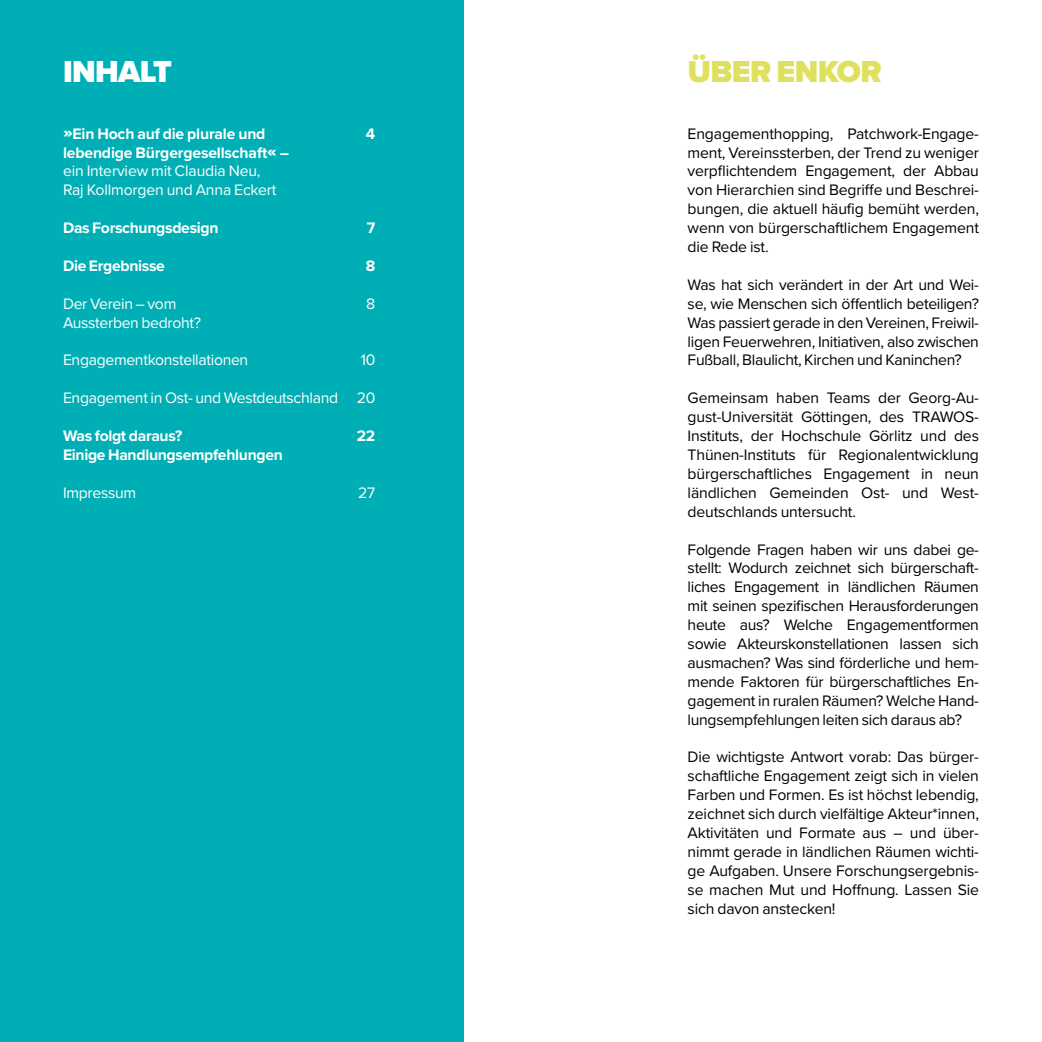
<style>
.page{position:relative;width:1042px;height:1042px;background:#fff}
.page>*{position:absolute;margin:0;border:0;box-sizing:border-box;transform-origin:0 0}
.t1{font:900 31.5px "Proxima Nova";letter-spacing:-.02em;color:#dfe15e}
.t2{font:900 31.5px "Proxima Nova";letter-spacing:-.02em;color:#fff}
.t3{font:15.75px/18.9px "Proxima Nova";letter-spacing:-.01em;color:#000;text-align:justify}
.t4{font:15.75px/18.9px "Proxima Nova";letter-spacing:-.02em;color:#fff}
.t5{font:700 15.75px/18.9px "Proxima Nova";letter-spacing:-.02em;color:#fff}
.s1{font-weight:900}
.s2{font-weight:700}
</style>
<div class="page">
<div style="left:0;top:0;width:463px;height:1042px;background:#00afb5"></div>
<h1 class="t2" style="left:63px;top:48px;width:110px">INHALT</h1>
<p class="t4" style="left:63px;top:123px;width:228px"><span class="s1">»</span><span class="s2">Ein Hoch auf die plurale und lebendige Bürgergesellschaft</span><span class="s1">«</span> <span class="s2">– </span>ein Interview mit Claudia Neu,<br>Raj Kollmorgen und Anna Eckert</p>
<p class="t5" style="left:63px;top:218px;width:157px">Das Forschungsdesign</p>
<p class="t5" style="left:63px;top:256px;width:103px">Die Ergebnisse</p>
<p class="t4" style="left:63px;top:293px;width:140px">Der Verein – vom<br>Aussterben bedroht?</p>
<p class="t4" style="left:63px;top:350px;width:187px">Engagementkonstellationen</p>
<p class="t4" style="left:63px;top:388px;width:277px">Engagement in Ost- und Westdeutschland</p>
<p class="t5" style="left:63px;top:426px;width:221px">Was folgt daraus?<br>Einige Handlungsempfehlungen</p>
<p class="t4" style="left:63px;top:482px;width:75px">Impressum</p>
<p class="t5" style="left:366px;top:124px;width:11px">4</p>
<p class="t5" style="left:367px;top:218px;width:10px">7</p>
<p class="t5" style="left:366px;top:256px;width:11px">8</p>
<p class="t4" style="left:366px;top:293px;width:11px">8</p>
<p class="t4" style="left:361px;top:350px;width:16px">10</p>
<p class="t4" style="left:357px;top:388px;width:20px">20</p>
<p class="t5" style="left:357px;top:426px;width:20px">22</p>
<p class="t4" style="left:358px;top:482px;width:19px">27</p>
<h1 class="t1" style="left:687px;top:48px;width:196px">ÜBER ENKOR</h1>
<p class="t3" style="left:687px;top:123px;width:293px">Engagementhopping, Patchwork-Engage&shy;ment, Vereinssterben, der Trend zu weniger verpflichtendem Engagement, der Abbau von Hierarchien sind Begriffe und Beschrei&shy;bungen, die aktuell häufig bemüht werden, wenn von bürgerschaftlichem Engagement die Rede ist.</p>
<p class="t3" style="left:687px;top:274px;width:293px">Was hat sich verändert in der Art und Wei&shy;se, wie Menschen sich öffentlich beteiligen?<br>Was passiert gerade in den Vereinen, Freiwil&shy;ligen Feuerwehren, Initiativen, also zwischen Fußball, Blaulicht, Kirchen und Kaninchen?</p>
<p class="t3" style="left:687px;top:388px;width:293px">Gemeinsam haben Teams der Georg-Au&shy;gust-Universität Göttingen, des TRAWOS-Instituts, der Hochschule Görlitz und des Thünen-Instituts für Regionalentwicklung bürgerschaftliches Engagement in neun ländlichen Gemeinden Ost- und West&shy;deutschlands untersucht.</p>
<p class="t3" style="left:687px;top:539px;width:293px">Folgende Fragen haben wir uns dabei ge&shy;stellt: Wodurch zeichnet sich bürgerschaft&shy;liches Engagement in ländlichen Räumen mit seinen spezifischen Herausforderungen heute aus? Welche Engagementformen sowie Akteurskonstellationen lassen sich ausmachen? Was sind förderliche und hem&shy;mende Faktoren für bürgerschaftliches En&shy;gagement in ruralen Räumen? Welche Hand&shy;lungsempfehlungen leiten sich daraus ab?</p>
<p class="t3" style="left:687px;top:747px;width:293px">Die wichtigste Antwort vorab: Das bürger&shy;schaftliche Engagement zeigt sich in vielen Farben und Formen. Es ist höchst lebendig, zeichnet sich durch vielfältige Akteur*innen, Aktivitäten und Formate aus – und über&shy;nimmt gerade in ländlichen Räumen wichti&shy;ge Aufgaben. Unsere Forschungsergebnis&shy;se machen Mut und Hoffnung. Lassen Sie sich davon anstecken!</p>
</div>
